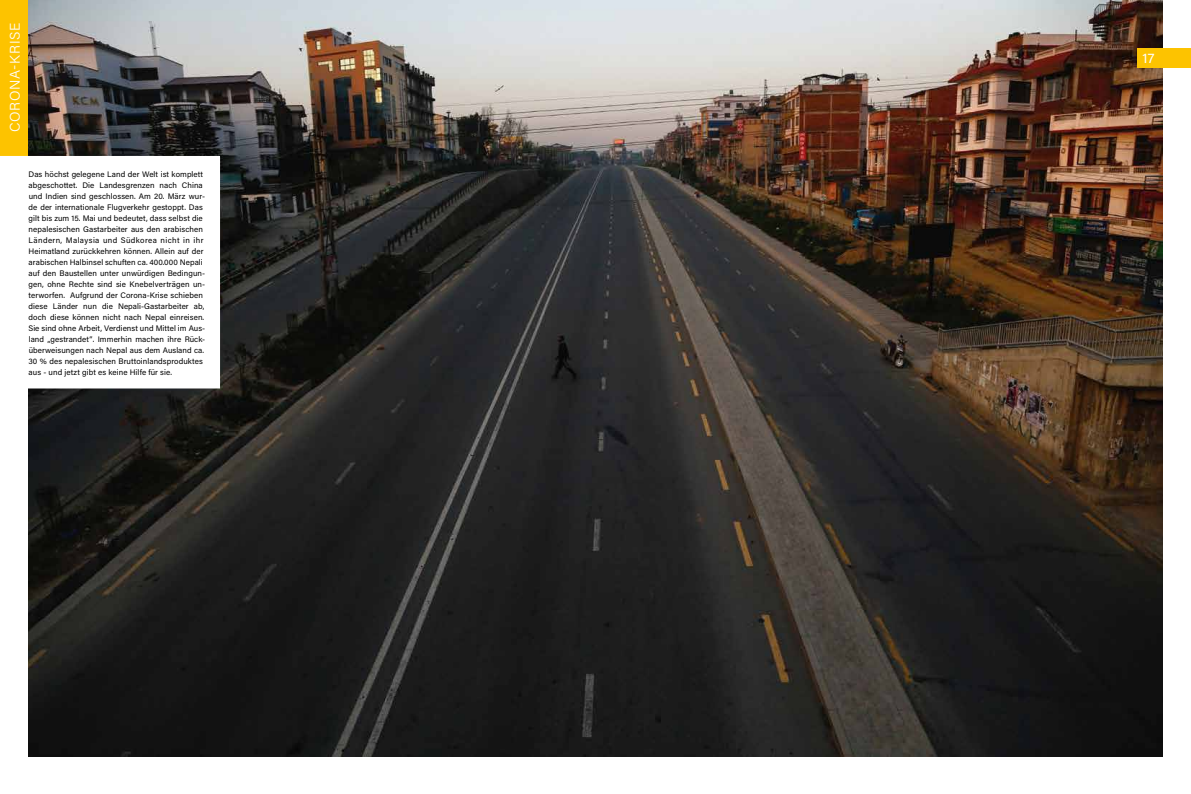
<style>
.page{position:relative;width:1191px;height:794px;background:#fff}
.page>*{position:absolute;margin:0;border:0;box-sizing:border-box;transform-origin:0 0}
.t1{font:300 14px "Acumin Pro";letter-spacing:.055em;color:#fff}
.t2{font:14px "Acumin Pro";color:#fff}
.t3{font:8px/11px "Acumin Pro";letter-spacing:.01em;color:#000}
</style>
<div class="page">
<div style="left:0;top:0;width:28px;height:156px;background:#fdc300"></div>
<img style="left:28px;top:0;width:1134px;height:756px">
<div style="left:1137px;top:48px;width:54px;height:20px;background:#fdc300"></div>
<svg style="left:28px;top:156px;width:192px;height:232px"></svg>
<h1 class="t1" style="left:5px;top:132px;width:111px;rotate:-90deg">CORONA-KRISE</h1>
<p class="t3" style="left:28px;top:168px;width:178px">Das höchst gelegene Land der Welt ist komplett abgeschottet. Die Landesgrenzen nach China und Indien sind geschlossen. Am 20. März wur&shy;de der internationale Flugverkehr gestoppt. Das gilt bis zum 15. Mai und bedeutet, dass selbst die nepalesischen Gastarbeiter aus den arabischen Ländern, Malaysia und Südkorea nicht in ihr Heimatland zurückkehren können. Allein auf der arabischen Halbinsel schuften ca. 400.000 Nepali auf den Baustellen unter unwürdigen Bedingun&shy;gen, ohne Rechte sind sie Knebelverträgen un&shy;terworfen. Aufgrund der Corona-Krise schieben diese Länder nun die Nepali-Gastarbeiter ab, doch diese können nicht nach Nepal einreisen.<br>Sie sind ohne Arbeit, Verdienst und Mittel im Aus&shy;land „gestrandet“. Immerhin machen ihre Rück&shy;überweisungen nach Nepal aus dem Ausland ca.<br>30 % des nepalesischen Bruttoinlandsproduktes aus - und jetzt gibt es keine Hilfe für sie.</p>
<h1 class="t2" style="left:1142px;top:48px;width:13px">17</h1>
</div>
